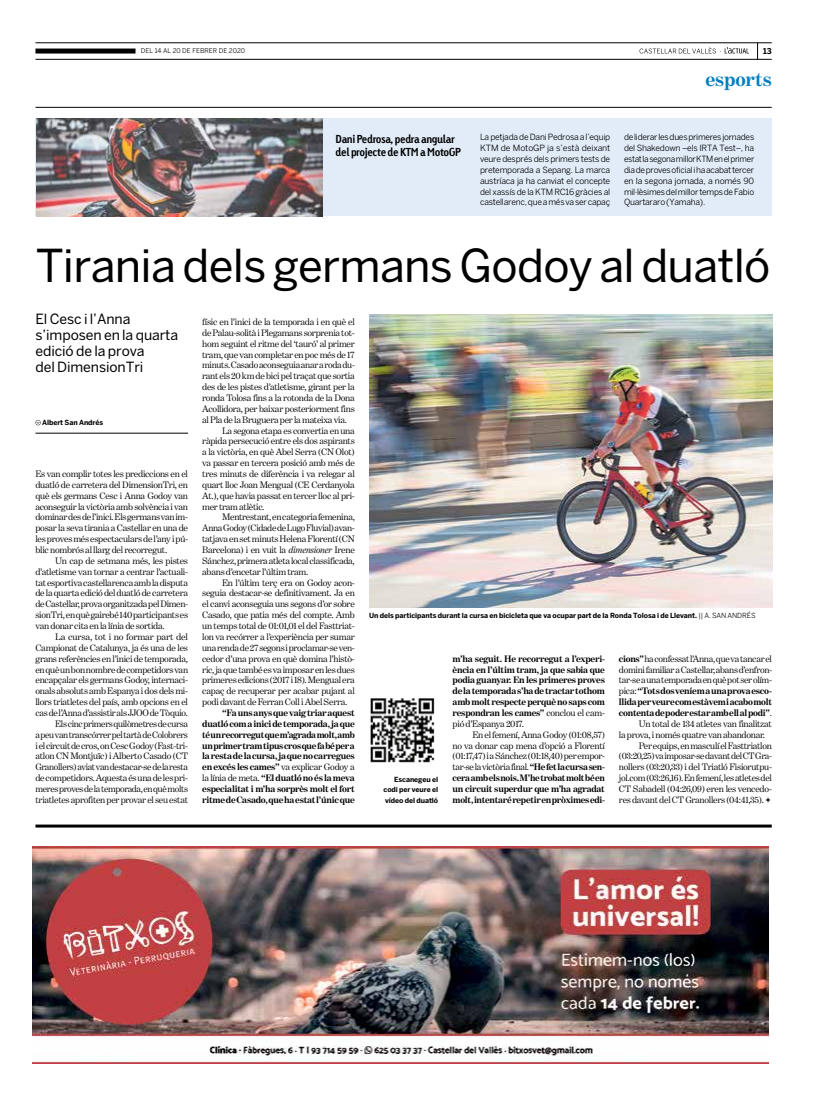
<style>
.page{position:relative;width:820px;height:1106px;background:#fff}
.page>*{position:absolute;margin:0;border:0;box-sizing:border-box;transform-origin:0 0}
.t1{font:45px "Benton Sans";letter-spacing:-.015em;color:#000}
.t2{font:700 20px "Benton Modern One";letter-spacing:-.005em;color:#007ec1}
.t3{font:14px/16px "Benton Sans";letter-spacing:-.005em;color:#000}
.t4{font:700 11px/13px "Linotype Tetria";letter-spacing:-.04em;color:#000}
.t5{font:9.5px/10.9px "Benton Modern One";letter-spacing:-.025em;color:#000;text-align:justify}
.t6{font:700 9.5px/10.9px "Benton Modern One";letter-spacing:-.025em;color:#000;text-align:justify}
.t7{font:8.5px/10.9px "Benton Sans";letter-spacing:-.025em;color:#000;text-align:justify}
.t8{font:700 8px "Benton Sans";color:#000}
.t9{font:700 7px/10.5px "Benton Sans";letter-spacing:-.01em;color:#000;text-align:justify}
.t10{font:6.5px "Benton Sans";letter-spacing:.005em;color:#000}
.s1{font-style:italic}
.s2{font-weight:400}
.s3{font-weight:700}
</style>
<div class="page">
<svg style="left:757px;top:44px;width:1px;height:15px"></svg>
<svg style="left:639px;top:47px;width:109px;height:7px"></svg>
<hr style="left:35px;top:107px;width:736px;height:1px;background:#000">
<hr style="left:35px;top:43px;width:736px;height:1px;background:#000">
<hr style="left:35px;top:59px;width:736px;height:1px;background:#000">
<div style="left:35px;top:49px;width:100px;height:5px;background:#000"></div>
<hr style="left:35px;top:824px;width:736px;height:3px;background:#000">
<img style="left:369px;top:314px;width:402px;height:293px">
<svg style="left:35px;top:420px;width:6px;height:5px"></svg>
<hr style="left:35px;top:433px;width:153px;height:1px;background:#000">
<svg style="left:765px;top:797px;width:5px;height:5px"></svg>
<img style="left:370px;top:698px;width:65px;height:64px">
<div style="left:35px;top:119px;width:736px;height:97px;background:#e1ecf8"></div>
<img style="left:36px;top:119px;width:286px;height:97px">
<img style="left:33px;top:846px;width:735px;height:217px">
<p class="t10" style="left:141px;top:47px;width:106px">DEL 14 AL 20 DE febrer DE 2020</p>
<p class="t8" style="left:762px;top:46px;width:10px">13</p>
<h2 class="t2" style="left:705px;top:68px;width:68px">esports</h2>
<p class="t4" style="left:335px;top:132px;width:127px">Dani Pedrosa, pedra angular del projecte de KTM a MotoGP</p>
<p class="t7" style="left:480px;top:132px;width:132px">La petjada de Dani Pedrosa a l’equip KTM de M otoGP ja s’està deixant veure després dels primers tests de pretemporada a Sepang. La marca austríaca ja ha canviat el concepte del xassís de la KTM RC16 gràcies al castellarenc, que a més va ser capaç</p>
<p class="t7" style="left:623px;top:132px;width:132px">de liderar les dues primeres jornades del Shakedown –els IRTA</p>
<p class="t7" style="left:623px;top:142px;width:132px;text-indent:95px">Test–, ha estat la segona millor KTM en el primer dia de proves oficial i ha acabat tercer en la segona jornada, a només 90 mil·lèsimes del millor temps de Fabio Quartararo (Yamaha).</p>
<h1 class="t1" style="left:36px;top:239px;width:736px">Tirania dels germans Godoy al duatló</h1>
<h3 class="t3" style="left:35px;top:311px;width:144px">El Cesc i l’Anna s’imposen en la quarta edició de la prova<br>del DimensionTri</h3>
<p class="t5" style="left:202px;top:316px;width:154px">físic en l’inici de la temporada i en què el</p>
<p class="t5" style="left:202px;top:327px;width:154px">de Palau-solità i Plegamans sorprenia tot-</p>
<p class="t5" style="left:202px;top:338px;width:154px">hom seguint el ritme del ‘tauró’ al primer</p>
<p class="t5" style="left:202px;top:349px;width:154px">tram, que van completar en poc més de 17</p>
<p class="t5" style="left:202px;top:360px;width:154px">minuts. Casado aconseguia anar a roda du-</p>
<p class="t5" style="left:202px;top:370px;width:154px">rant els 20 km de bici pel traçat que sortia</p>
<p class="t5" style="left:202px;top:381px;width:154px">des de les pistes d’atletisme, girant per la</p>
<p class="t5" style="left:202px;top:392px;width:154px">ronda Tolosa fins a la rotonda de la Dona</p>
<p class="t5" style="left:202px;top:403px;width:154px">Acollidora, per baixar posteriorment fins</p>
<p class="t5" style="left:202px;top:414px;width:146px">al Pla de la Bruguera per la mateixa via.</p>
<p class="t5" style="left:222px;top:425px;width:134px">La segona etapa es convertia en una</p>
<p class="t5" style="left:202px;top:436px;width:154px">ràpida persecució entre els dos aspirants</p>
<p class="t5" style="left:202px;top:446px;width:154px">a la victòria, en què Abel Serra (CN Olot)</p>
<p class="t5" style="left:202px;top:457px;width:154px">va passar en tercera posició amb més de</p>
<p class="t5" style="left:202px;top:468px;width:154px">tres minuts de diferència i va relegar al</p>
<p class="t5" style="left:202px;top:479px;width:154px">quart lloc Joan Mengual (CE Cerdanyola</p>
<p class="t5" style="left:202px;top:490px;width:154px">At.), que havia passat en tercer lloc al pri-</p>
<p class="t5" style="left:202px;top:501px;width:64px">mer tram atlètic.</p>
<p class="t5" style="left:222px;top:512px;width:134px">Mentrestant, en categoria femenina,</p>
<p class="t5" style="left:202px;top:522px;width:154px">Anna Godoy (Cidade de Lugo Fluvial) avan-</p>
<p class="t5" style="left:202px;top:533px;width:154px">tatjava en set minuts Helena Florentí (CN</p>
<p class="t5" style="left:202px;top:544px;width:154px">Barcelona) i en vuit la <span class="s1">dimensioner</span> Irene</p>
<p class="t5" style="left:202px;top:555px;width:154px">Sánchez, primera atleta local classificada,</p>
<p class="t5" style="left:202px;top:566px;width:107px">abans d’encetar l’últim tram.</p>
<p class="t5" style="left:222px;top:577px;width:134px">En l’últim terç era on Godoy acon-</p>
<p class="t5" style="left:202px;top:588px;width:154px">seguia destacar-se definitivament. Ja en</p>
<p class="t5" style="left:202px;top:598px;width:154px">el canvi aconseguia uns segons d’or sobre</p>
<p class="t5" style="left:202px;top:609px;width:154px">Casado, que patia més del compte. Amb</p>
<p class="t5" style="left:202px;top:620px;width:154px">un temps total de 01:01,01 el del Fasttriat-</p>
<p class="t5" style="left:202px;top:631px;width:154px">lon va recórrer a l’experiència per sumar</p>
<p class="t5" style="left:202px;top:642px;width:154px">una renda de 27 segons i proclamar-se ven-</p>
<p class="t5" style="left:202px;top:653px;width:154px">cedor d’una prova en què domina l’histò-</p>
<p class="t5" style="left:202px;top:663px;width:154px">ric, ja que també es va imposar en les dues</p>
<p class="t5" style="left:202px;top:674px;width:154px">primeres edicions (2017 i 18). Mengual era</p>
<p class="t5" style="left:202px;top:685px;width:154px">capaç de recuperar per acabar pujant al</p>
<p class="t5" style="left:202px;top:696px;width:146px">podi davant de Ferran Coll i Abel Serra.</p>
<p class="t6" style="left:202px;top:707px;width:154px;text-indent:20px">“Fa uns anys que vaig triar aquest duatló com a inici de temporada, ja que té un recorregut que m’agrada molt, amb un primer tram tipus cros que fa bé per a la resta de la cursa, ja que no carregues en excés les cames” <span class="s2">va explicar Godoy a la línia de meta.</span> “El duatló no és la meva especialitat i m’ha sorprès molt el fort ritme de Casado, que ha estat l’únic que</p>
<p class="t9" style="left:42px;top:417px;width:63px">Albert San Andrés</p>
<p class="t5" style="left:35px;top:468px;width:154px">Es van complir totes les prediccions en el duatló de carretera del DimensionTri, en què els germans Cesc i Anna Godoy van aconseguir la victòria amb solvència i van dominar des de l’inici. Els germans van im&shy;posar la seva tirania a Castellar en una de les proves més espectaculars de l’any i pú&shy;blic nombrós al llarg del recorregut.</p>
<p class="t5" style="left:35px;top:555px;width:154px;text-indent:20px">Un cap de setmana més, les pistes d’atletisme van tornar a centrar l’actuali&shy;tat esportiva castellarenca amb la disputa de la quarta edició del duatló de carretera de Castellar, prova organitzada pel Dimen&shy;sionTri, en què gairebé 140 participants es van donar cita en la línia de sortida.</p>
<p class="t5" style="left:35px;top:631px;width:154px;text-align:right">La cursa, tot i no formar part del Campionat de Catalunya, ja és una de les grans referències en l’inici de temporada, en què un bon nombre de competidors van encapçalar els germans Godoy, internaci&shy;onals absoluts amb Espanya i dos dels mi&shy;llors triatletes del país, amb opcions en el cas de l’Anna d’assistir als JJOO de Tòquio.<br>Els cinc primers quilòmetres de cursa<br>a peu van transcórrer pel tartà de Colobrers i el circuit de cros, on Cesc Godoy (Fast-tri&shy;atlon CN Montjuïc) i Alberto Casado (CT Granollers) aviat van destacar-se de la resta de competidors. Aquesta és una de les pri&shy;meres proves de la temporada, en què molts triatletes aprofiten per provar el seu estat</p>
<p class="t9" style="left:369px;top:610px;width:388px">Un dels participants durant la cursa en bicicleta que va ocupar part de la Ronda Tolosa i de Llevant. <span class="s2">|| a. san andrés</span></p>
<p class="t6" style="left:452px;top:653px;width:154px">m’ha seguit. He recorregut a l’experi&shy;ència en l’últim tram, ja que sabia que podia guanyar. En les primeres proves de la temporada s’ha de tractar tothom amb molt respecte perquè no saps com respondran les cames” <span class="s2">conclou el cam&shy;pió d’Espanya 2017.</span></p>
<p class="t5" style="left:452px;top:729px;width:154px;text-indent:20px">En el femení, Anna Godoy (01:08,57) no va donar cap mena d’opció a Florentí (01:17,47) i a Sánchez (01:18,40) per empor&shy;tar-se la victòria final. <span class="s3">“He fet la cursa sen&shy;cera amb els nois. M’he trobat molt bé en un circuit superdur que m’ha agradat molt, intentaré repetir en pròximes edi-</span></p>
<p class="t5" style="left:618px;top:653px;width:154px"><span class="s3">cions”</span> ha confessat l’Anna, que va tancar el</p>
<p class="t5" style="left:618px;top:663px;width:154px">domini familiar a Castellar, abans d’enfron-</p>
<p class="t5" style="left:618px;top:674px;width:154px">tar-se a una temporada en què pot ser olím-</p>
<p class="t6" style="left:618px;top:685px;width:154px"><span class="s2">pica:</span> “Tots dos veníem a una prova esco-</p>
<p class="t6" style="left:618px;top:696px;width:154px">llida per veure com estàvem i acabo molt</p>
<p class="t6" style="left:618px;top:707px;width:154px">contenta de poder estar amb ell al podi”<span class="s2">.</span></p>
<p class="t5" style="left:638px;top:718px;width:135px">Un total de 134 atletes van finalitzat</p>
<p class="t5" style="left:618px;top:729px;width:148px">la prova, i només quatre van abandonar.</p>
<p class="t5" style="left:638px;top:739px;width:135px">Per equips, en masculí el Fasttriatlon</p>
<p class="t5" style="left:618px;top:750px;width:154px">(03:20,25) va imposar-se davant del CT Gra-</p>
<p class="t5" style="left:618px;top:761px;width:154px">nollers (03:20,33) i del Triatló Fisiorutpu-</p>
<p class="t5" style="left:618px;top:772px;width:154px">jol.com (03:26,16). En femení, les atletes del</p>
<p class="t5" style="left:618px;top:783px;width:154px">CT Sabadell (04:26,09) eren les vencedo-</p>
<p class="t5" style="left:618px;top:794px;width:146px">res davant del CT Granollers (04:41,35).</p>
<p class="t9" style="left:383px;top:774px;width:56px;text-indent:11px">Escanegeu el codi per veure el vídeo del duatló</p>
</div>
